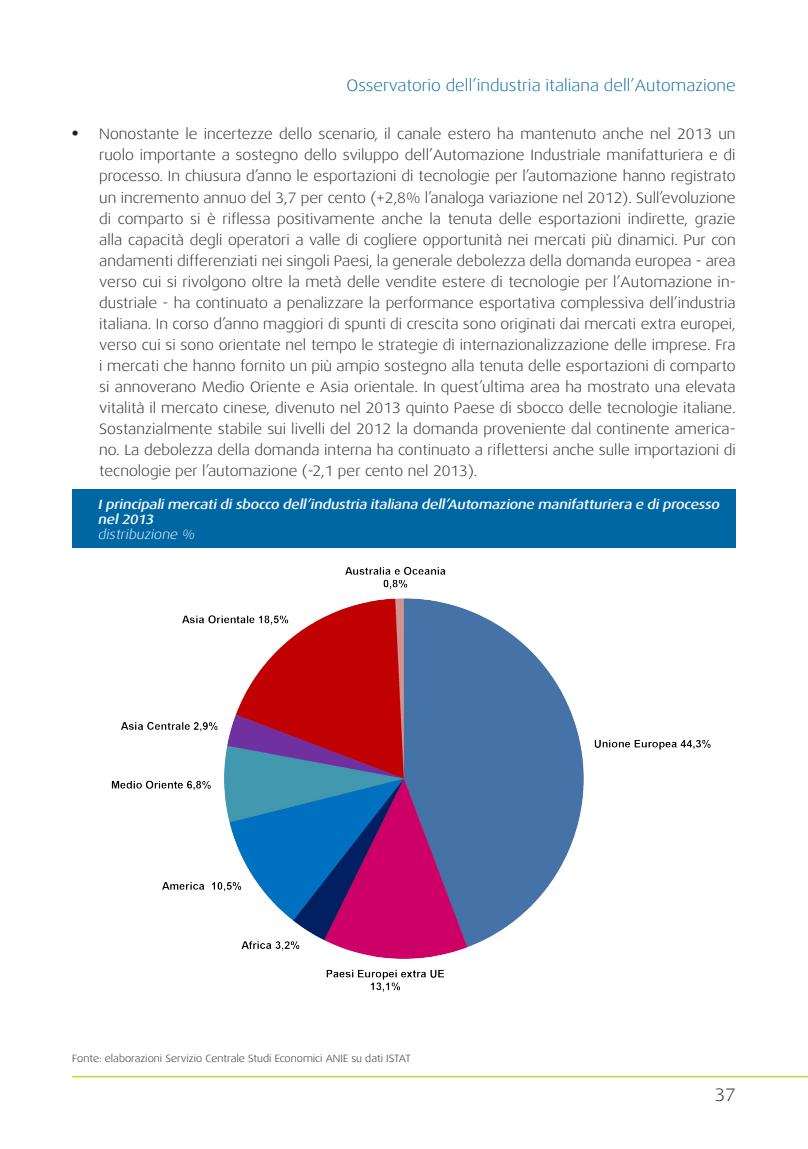
<style>
.page{position:relative;width:808px;height:1149px;background:#fff}
.page>*{position:absolute;margin:0;border:0;box-sizing:border-box;transform-origin:0 0}
.t1{font:300 18px "Dax Wide";color:#231f20}
.t2{font:300 16.5px "Dax Wide";color:#0067a5}
.t3{font:300 15px/21px "Dax Wide";color:#231f20;text-align:justify}
.t4{font:italic 500 13.5px/15px "Dax Wide";color:#fff}
.t5{font:italic 300 13.5px "Dax Wide";color:#fff}
.t6{font:300 10.5px "Dax Wide";color:#231f20}
.s1{font-family:"Times";font-weight:400;font-size:18px}
</style>
<div class="page">
<hr style="left:72px;top:1075px;width:736px;height:1px;background:#c1d72f">
<div style="left:72px;top:489px;width:664px;height:59px;background:#0067a5"></div>
<img style="left:111px;top:566px;width:600px;height:426px">
<p class="t2" style="left:346px;top:76px;width:391px">Osservatorio dell’industria italiana dell’Automazione</p>
<p class="t3" style="left:99px;top:124px;width:638px;text-indent:-27px"><span class="s1">•</span> Nonostante le incertezze dello scenario, il canale estero ha mantenuto anche nel 2013 un ruolo importante a sostegno dello sviluppo dell’Automazione Industriale manifatturiera e di processo. In chiusura d’anno le esportazioni di tecnologie per l’automazione hanno registrato un incremento annuo del 3,7 per cento (+2,8% l’analoga variazione nel 2012). Sull’evoluzione di comparto si è riflessa positivamente anche la tenuta delle esportazioni indirette, grazie alla capacità degli operatori a valle di cogliere opportunità nei mercati più dinamici. Pur con andamenti differenziati nei singoli Paesi, la generale debolezza della domanda europea - area verso cui si rivolgono oltre la metà delle vendite estere di tecnologie per l’Automazione in&shy;dustriale - ha continuato a penalizzare la performance esportativa complessiva dell’industria italiana. In corso d’anno maggiori di spunti di crescita sono originati dai mercati extra europei, verso cui si sono orientate nel tempo le strategie di internazionalizzazione delle imprese. Fra i mercati che hanno fornito un più ampio sostegno alla tenuta delle esportazioni di comparto si annoverano Medio Oriente e Asia orientale. In quest’ultima area ha mostrato una elevata vitalità il mercato cinese, divenuto nel 2013 quinto Paese di sbocco delle tecnologie italiane.<br>Sostanzialmente stabile sui livelli del 2012 la domanda proveniente dal continente america&shy;no. La debolezza della domanda interna ha continuato a riflettersi anche sulle importazioni di tecnologie per l’automazione (-2,1 per cento nel 2013).</p>
<p class="t4" style="left:98px;top:496px;width:625px">I principali mercati di sbocco dell’industria italiana dell’Automazione manifatturiera e di processo nel 2013</p>
<p class="t5" style="left:98px;top:526px;width:101px">distribuzione %</p>
<p class="t6" style="left:72px;top:1052px;width:340px">Fonte: elaborazioni Servizio Centrale Studi Economici ANIE su dati ISTAT</p>
<p class="t1" style="left:715px;top:1084px;width:23px">37</p>
</div>
